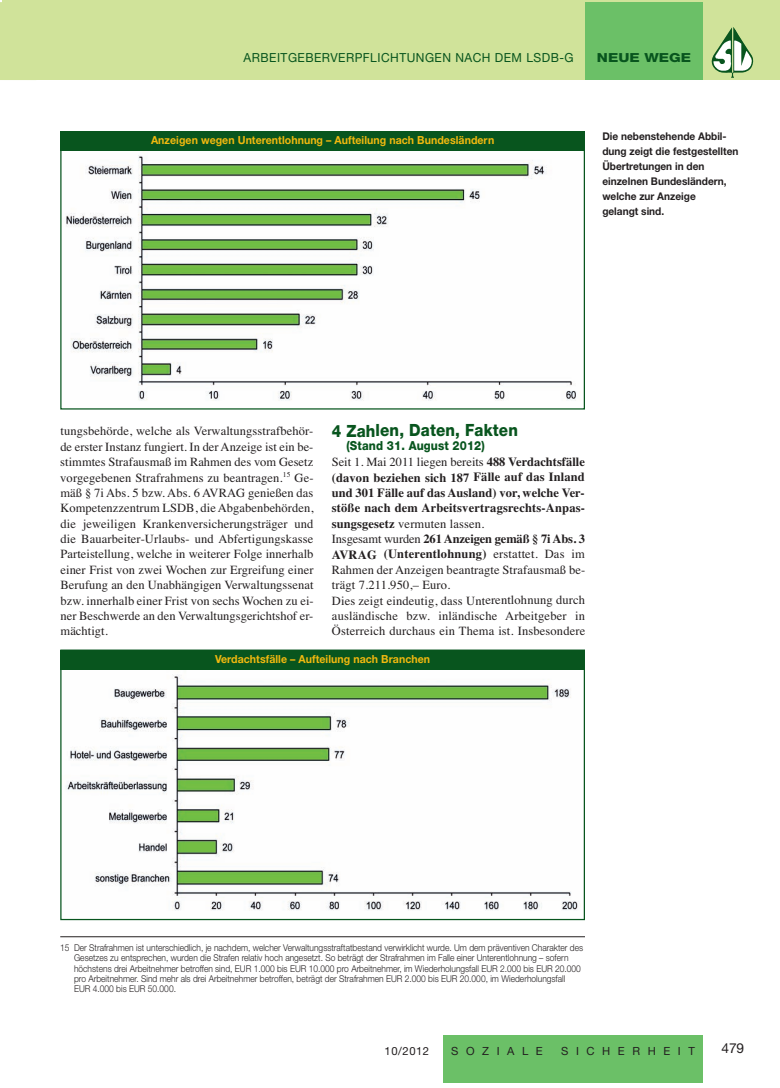
<style>
.page{position:relative;width:780px;height:1088px;background:#fff}
.page>*{position:absolute;margin:0;border:0;box-sizing:border-box;transform-origin:0 0}
.t1{font:800 16.88px "Helvetica Neue";letter-spacing:.01em;color:#08551e;scale:.9 1}
.t2{font:13.75px "Helvetica Neue";color:#231f20}
.t3{font:12.5px/15.4px "Times";letter-spacing:.01em;color:#231f20;text-align:justify}
.t4{font:12.5px "Helvetica Neue";letter-spacing:.04em;color:#08551e;scale:.96 1}
.t5{font:800 12.5px "Helvetica Neue";letter-spacing:.01em;color:#08551e;scale:.9 1}
.t6{font:800 12.5px "Helvetica Neue";letter-spacing:.01em;color:#08551e;scale:1.2 1}
.t7{font:11.25px "Helvetica Neue";letter-spacing:.675em;color:#231f20}
.t8{font:700 11.12px "Helvetica Neue";letter-spacing:.005em;color:#f2b90f;scale:.95 1}
.t9{font:700 10.62px/15px "Helvetica Neue";color:#231f20;scale:.95 1}
.t10{font:300 9.38px/10.4px "Helvetica Neue";color:#231f20;scale:.9 1}
.s1{font-weight:700}
</style>
<div class="page">
<div style="left:2px;top:1px;width:778px;height:79px;background:#d0e39a"></div>
<img style="left:711px;top:27px;width:42px;height:51px">
<div style="left:585px;top:2px;width:118px;height:78px;background:#6bc067"></div>
<div style="left:443px;top:1035px;width:259px;height:47px;background:#6bc067"></div>
<svg style="left:0;top:2px;width:2px;height:78px"></svg>
<img style="left:66px;top:675px;width:512px;height:236px">
<img style="left:66px;top:155px;width:510px;height:246px">
<hr style="left:60px;top:936px;width:525px;height:1px;background:#231f20">
<div style="left:60px;top:131px;width:525px;height:20px;background:#08551e"></div>
<div style="left:60px;top:650px;width:525px;height:20px;background:#08551e"></div>
<p class="t4" style="left:243px;top:53px;width:345px">ARBEITGEBERVERPFLICHTUNGEN NACH DEM LSDB-G</p>
<p class="t6" style="left:597px;top:53px;width:80px">NEUE WEGE</p>
<p class="t8" style="left:151px;top:136px;width:363px">Anzeigen wegen Unterentlohnung – Aufteilung nach Bundesländern</p>
<p class="t9" style="left:602px;top:129px;width:145px">Die nebenstehende Abbil&shy;dung zeigt die festgestellten<br>Übertretungen in den einzelnen Bundesländern, welche zur Anzeige<br>gelangt sind.</p>
<p class="t3" style="left:60px;top:423px;width:255px">tungsbehörde, welche als Verwaltungsstrafbehör&shy;de erster Instanz fungiert. In der Anzeige ist ein be&shy;stimmtes Strafausmaß im Rahmen des vom Gesetz vorgegebenen Strafrahmens zu beantragen.<sup>15</sup> Ge&shy;mäß § 7i Abs. 5 bzw. Abs. 6 AVRAG genießen das Kompetenzzentrum LSDB, die Abgabenbehörden, die jeweiligen Krankenversicherungsträger und die Bauarbeiter-Urlaubs- und Abfertigungskasse Parteistellung, welche in weiterer Folge innerhalb einer Frist von zwei Wochen zur Ergreifung einer Berufung an den Unabhängigen Verwaltungssenat bzw. innerhalb einer Frist von sechs Wochen zu ei&shy;ner Beschwerde an den Verwaltungsgerichtshof er&shy;mächtigt.</p>
<h1 class="t1" style="left:332px;top:424px;width:208px">4 Zahlen, Daten, Fakten</h1>
<p class="t5" style="left:346px;top:441px;width:155px">(Stand 31. August 2012)</p>
<p class="t3" style="left:332px;top:454px;width:255px;text-align:left">Seit 1. Mai 2011 liegen bereits <span class="s1">488 Verdachtsfälle (davon beziehen sich 187 Fälle auf das Inland und 301 Fälle auf das Ausland) vor, welche Ver&shy;stöße nach dem Arbeitsvertragsrechts-Anpas&shy;sungsgesetz</span> vermuten lassen.<br>Insgesamt wurden <span class="s1">261 Anzeigen gemäß § 7i Abs. 3<br>AVRAG (Unterentlohnung)</span> erstattet. Das im Rahmen der Anzeigen beantragte Strafausmaß be&shy;trägt 7.211.950,– Euro.<br>Dies zeigt eindeutig, dass Unterentlohnung durch ausländische bzw. inländische Arbeitgeber in Österreich durchaus ein Thema ist. Insbesondere</p>
<p class="t8" style="left:215px;top:655px;width:228px">Verdachtsfälle – Aufteilung nach Branchen</p>
<p class="t10" style="left:74px;top:942px;width:567px;text-indent:-14px">15 Der Strafrahmen ist unterschiedlich, je nachdem, welcher Verwaltungsstraftatbestand verwirklicht wurde. Um dem präventiven Charakter des Gesetzes zu entsprechen, wurden die Strafen relativ hoch angesetzt. So beträgt der Strafrahmen im Falle einer Unterentlohnung – sofern höchstens drei Arbeitnehmer betroffen sind, EUR 1.000 bis EUR 10.000 pro Arbeitnehmer, im Wiederholungsfall EUR 2.000 bis EUR 20.000 pro Arbeitnehmer. Sind mehr als drei Arbeitnehmer betroffen, beträgt der Strafrahmen EUR 2.000 bis EUR 20.000, im Wiederholungsfall EUR 4.000 bis EUR 50.000.</p>
<p class="t7" style="left:384px;top:1046px;width:46px">10/2012</p>
<p class="t7" style="left:451px;top:1046px;width:93px">SOZIALE</p>
<p class="t7" style="left:561px;top:1046px;width:135px">SICHERHEIT</p>
<p class="t2" style="left:721px;top:1043px;width:24px">479</p>
</div>
